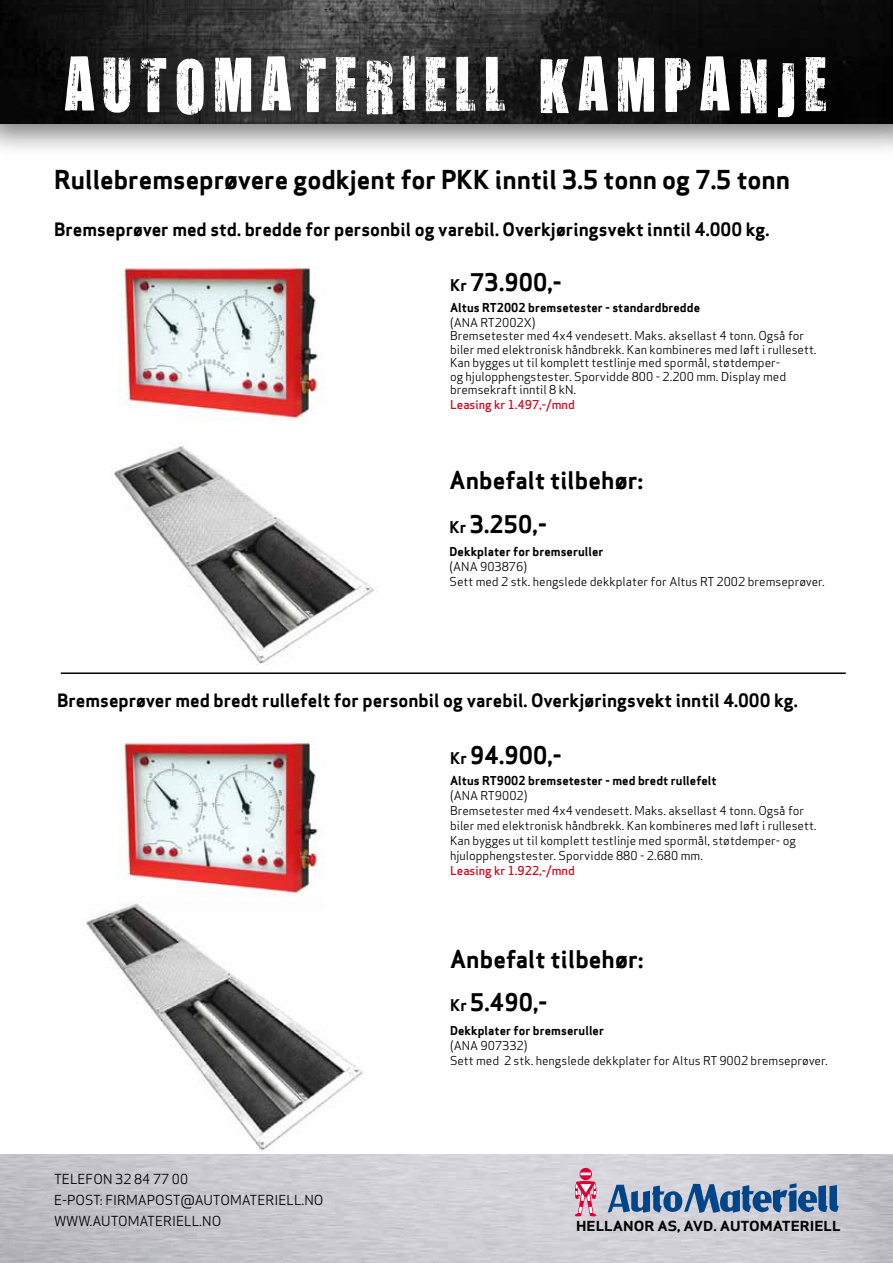
<style>
.page{position:relative;width:893px;height:1263px;background:#fff}
.page>*{position:absolute;margin:0;border:0;box-sizing:border-box;transform-origin:0 0}
.t1{font:63px "You Are Loved";letter-spacing:.12em;color:#fff}
.t2{font:700 25.5px "Apex Sans";color:#000}
.t3{font:700 23.7px/43.7px "Apex Sans";letter-spacing:.005em;color:#000}
.t4{font:700 18px "Apex Sans";color:#000}
.t5{font:13.5px/21px "Apex Sans";color:#000}
.t6{font:700 13.5px "Apex Sans";color:#000;scale:1.14 1}
.t7{font:12px/15px "Apex Sans";color:#000}
.t8{font:700 12px "Apex Sans";letter-spacing:.005em;color:#000}
.t9{font:500 12px "Apex Sans";color:#cd071e}
.s1{font-size:15.9px}
</style>
<div class="page">
<img style="left:0;top:1154px;width:893px;height:109px">
<div style="left:580px;top:1168px;width:12px;height:12px;background:#dc0034;border-radius:50%"></div>
<svg style="left:575px;top:1172px;width:22px;height:44px"></svg>
<svg style="left:608px;top:1183px;width:231px;height:30px;background:#6c8cb0"></svg>
<div style="left:0;top:0;width:893px;height:157px;background:#000;opacity:.5"></div>
<img style="left:0;top:0;width:878px;height:123px">
<div style="left:878px;top:0;width:15px;height:157px;background:#000;opacity:.5"></div>
<hr style="left:61px;top:672px;width:785px;height:2px;background:#000">
<img style="left:112px;top:446px;width:262px;height:219px">
<img style="left:118px;top:266px;width:207px;height:155px">
<img style="left:86px;top:908px;width:277px;height:242px">
<img style="left:118px;top:741px;width:207px;height:167px">
<h1 class="t1" style="left:64px;top:43px;width:765px">AUTOMATERIELL KAMPANJE</h1>
<h2 class="t2" style="left:54px;top:163px;width:738px">Rullebremseprøvere godkjent for PKK inntil 3.5 tonn og 7.5 tonn</h2>
<h3 class="t4" style="left:54px;top:217px;width:717px">Bremseprøver med std. bredde for personbil og varebil. Overkjøringsvekt inntil 4.000 kg.</h3>
<h3 class="t3" style="left:450px;top:260px;width:113px"><span class="s1">Kr</span> 73.900,-</h3>
<p class="t8" style="left:450px;top:299px;width:252px">Altus RT2002 bremsetester - standardbredde</p>
<p class="t7" style="left:450px;top:314px;width:13px">(ANA</p>
<p class="t7" style="left:450px;top:314px;width:368px;line-height:13.5px;text-indent:31px">RT2002X)<br>Bremsetester med 4x4 vendesett. Maks. aksellast 4 tonn. Også for biler med elektronisk håndbrekk. Kan kombineres med løft i rullesett.<br>Kan bygges ut til komplett testlinje med spormål, støtdemper-<br>og hjulopphengstester. Sporvidde 800 - 2.200 mm. Display med bremsekraft inntil 8 kN.</p>
<p class="t9" style="left:450px;top:394px;width:126px">Leasing kr 1.497,-/mnd</p>
<h3 class="t3" style="left:450px;top:458px;width:195px">Anbefalt tilbehør:</h3>
<h3 class="t3" style="left:450px;top:502px;width:99px"><span class="s1">Kr</span> 3.250,-</h3>
<p class="t8" style="left:450px;top:544px;width:156px">Dekkplater for bremseruller</p>
<p class="t7" style="left:450px;top:558px;width:13px">(ANA</p>
<p class="t7" style="left:450px;top:558px;width:377px;text-indent:31px">903876)<br>Sett med 2 stk. hengslede dekkplater for Altus RT 2002 bremseprøver.</p>
<h3 class="t4" style="left:57px;top:688px;width:742px">Bremseprøver med bredt rullefelt for personbil og varebil. Overkjøringsvekt inntil 4.000 kg.</h3>
<h3 class="t3" style="left:450px;top:733px;width:113px"><span class="s1">Kr</span> 94.900,-</h3>
<p class="t8" style="left:450px;top:772px;width:268px">Altus RT9002 bremsetester - med bredt rullefelt</p>
<p class="t7" style="left:450px;top:787px;width:13px">(ANA</p>
<p class="t7" style="left:450px;top:787px;width:368px;text-indent:31px">RT9002)<br>Bremsetester med 4x4 vendesett. Maks. aksellast 4 tonn. Også for biler med elektronisk håndbrekk. Kan kombineres med løft i rullesett.<br>Kan bygges ut til komplett testlinje med spormål, støtdemper- og hjulopphengstester. Sporvidde 880 - 2.680 mm.</p>
<p class="t9" style="left:450px;top:860px;width:126px">Leasing kr 1.922,-/mnd</p>
<p class="t5" style="left:54px;top:1167px;width:271px">Telefon 32 84 77 00<br>E-post: firmapost@automateriell.no www.automateriell.no</p>
<h3 class="t3" style="left:450px;top:937px;width:195px">Anbefalt tilbehør:<br><span class="s1">Kr</span> 5.490,-</h3>
<p class="t8" style="left:450px;top:1023px;width:156px">Dekkplater for bremseruller</p>
<p class="t7" style="left:450px;top:1037px;width:13px">(ANA</p>
<p class="t7" style="left:450px;top:1037px;width:379px;text-indent:31px">907332)<br>Sett med 2 stk. hengslede dekkplater for Altus RT 9002 bremseprøver.</p>
<p class="t6" style="left:576px;top:1217px;width:19px">hellanor</p>
<p class="t6" style="left:657px;top:1217px;width:33px">as , avd</p>
<p class="t6" style="left:713px;top:1217px;width:15px">. automateriell</p>
</div>
